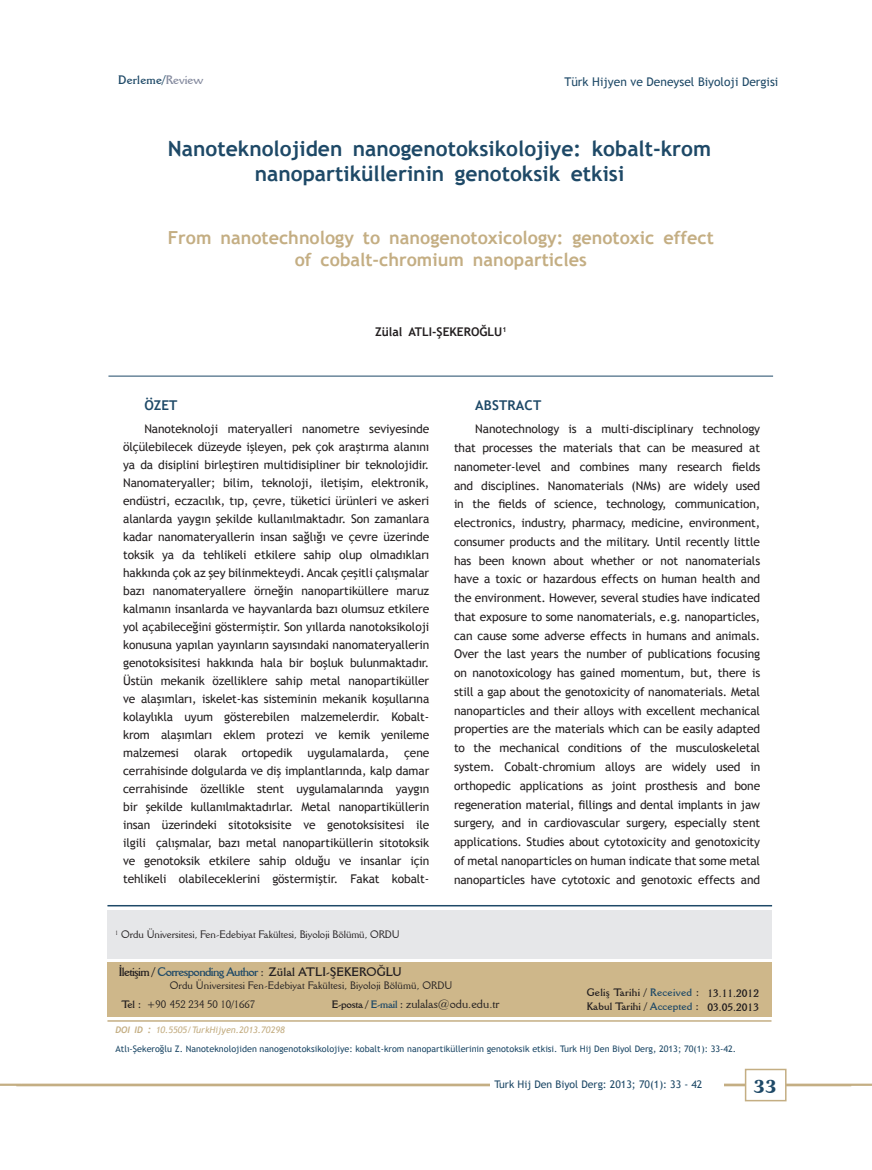
<style>
.page{position:relative;width:872px;height:1170px;background:#fff}
.page>*{position:absolute;margin:0;border:0;box-sizing:border-box;transform-origin:0 0}
.üst_başlık{font:700 21px/25.2px "Trebuchet MS";color:#1e4967;text-align:center}
.üst_başlık-2{font:700 18px "Trebuchet MS";color:#c4ae83}
.metin{font:900 18px "Arrus BT";color:#1e4967}
.metin-2{font:700 13.5px "Trebuchet MS";letter-spacing:.01em;color:#1e4967}
.metin-3{font:12px/18px "Trebuchet MS";letter-spacing:-.01em;color:#231f20;text-align:justify}
.yazarlar{font:700 12px "Della Robbia BT";letter-spacing:-.05em;color:#231f20}
.metin-4{font:12px "Trebuchet MS";color:#1e4967}
.yazarlar-2{font:12px "Della Robbia BT";color:#231f20}
.metin-5{font:700 12px "Trebuchet MS";color:#231f20}
.metin-6{font:700 12px "Della Robbia BT";letter-spacing:.02em;color:#1e4967}
.yazarlar-3{font:10.5px "Della Robbia BT";color:#231f20}
.yazarlar-4{font:700 10.5px "Della Robbia BT";letter-spacing:.01em;color:#231f20}
.metin-7{font:10.5px "Trebuchet MS";color:#1e4967}
.yazarlar-5{font:700 10.5px "Della Robbia BT";letter-spacing:.03em;color:#231f20}
.metin-8{font:9px "Trebuchet MS";color:#1e4967}
.metin-9{font:italic 9px "Trebuchet MS";color:#c4ae83}
.s1{color:#858b9f}
.s2{color:#1e4967}
.s3{font-weight:700}
.s4{font-weight:700;font-size:12px}
.s5{font-weight:700;font-size:10.5px}
.s6{font-weight:700;font-size:10.5px;color:#1e4967}
.s7{font-family:"Trebuchet";font-weight:700}
.s8{font-family:"Trebuchet";font-weight:700;font-size:10.5px}
.s9{font-size:12px}
</style>
<div class="page">
<hr style="left:21px;top:1083px;width:851px;height:2px;background:#c4ae83">
<hr style="left:0;top:1083px;width:21px;height:2px;background:#c4ae83">
<hr style="left:16px;top:1083px;width:835px;height:3px;background:#c4ae83">
<div style="left:490px;top:1077px;width:233px;height:17px;background:#fff"></div>
<div style="left:745px;top:1068px;width:41px;height:33px;background:#fff;border:2px solid #c4ae83"></div>
<div style="left:107px;top:910px;width:665px;height:49px;background:#e6e7e9"></div>
<hr style="left:107px;top:1020px;width:664px;height:1px;background:#c4ae83">
<hr style="left:107px;top:904px;width:665px;height:2px;background:#1e4967">
<div style="left:107px;top:962px;width:664px;height:54px;background:#ceb78a"></div>
<hr style="left:108px;top:376px;width:665px;height:1px;background:#1e4967">
<p class="metin-6" style="left:118px;top:73px;width:87px">Derleme/<span class="s1">Review</span></p>
<p class="metin-4" style="left:564px;top:75px;width:215px">Türk Hijyen ve Deneysel Biyoloji Dergisi</p>
<p class="üst_başlık" style="left:168px;top:135px;width:544px">Nanoteknolojiden nanogenotoksikolojiye: kobalt-krom nanopartiküllerinin genotoksik etkisi</p>
<p class="üst_başlık-2" style="left:168px;top:226px;width:547px">From nanotechnology to nanogenotoxicology: genotoxic effect</p>
<p class="üst_başlık-2" style="left:295px;top:248px;width:293px">of cobalt-chromium nanoparticles</p>
<p class="metin-5" style="left:375px;top:324px;width:133px">Zülal ATLI-ŞEKEROĞLU<sup>1</sup></p>
<p class="metin-2" style="left:144px;top:397px;width:34px">ÖZET</p>
<p class="metin-3" style="left:123px;top:419px;width:308px;text-indent:21px">Nanoteknoloji materyalleri nanometre seviyesinde ölçülebilecek düzeyde işleyen, pek çok araştırma alanını ya da disiplini birleştiren multidisipliner bir teknolojidir.<br>Nanomateryaller; bilim, teknoloji, iletişim, elektronik, endüstri, eczacılık, tıp, çevre, tüketici ürünleri ve askeri alanlarda yaygın şekilde kullanılmaktadır. Son zamanlara kadar nanomateryallerin insan sağlığı ve çevre üzerinde toksik ya da tehlikeli etkilere sahip olup olmadıkları hakkında çok az şey bilinmekteydi. Ancak çeşitli çalışmalar bazı nanomateryallere örneğin nanopartiküllere maruz kalmanın insanlarda ve hayvanlarda bazı olumsuz etkilere yol açabileceğini göstermiştir. Son yıllarda nanotoksikoloji konusuna yapılan yayınların sayısındaki nanomateryallerin genotoksisitesi hakkında hala bir boşluk bulunmaktadır.<br>Üstün mekanik özelliklere sahip metal nanopartiküller ve alaşımları, iskelet-kas sisteminin mekanik koşullarına kolaylıkla uyum gösterebilen malzemelerdir. Kobalt&shy;krom alaşımları eklem protezi ve kemik yenileme malzemesi</p>
<p class="metin-3" style="left:194px;top:743px;width:34px">olarak</p>
<p class="metin-3" style="left:242px;top:743px;width:52px">ortopedik</p>
<p class="metin-3" style="left:307px;top:743px;width:83px">uygulamalarda,</p>
<p class="metin-3" style="left:123px;top:743px;width:308px;text-indent:281px">çene cerrahisinde dolgularda ve diş implantlarında, kalp damar cerrahisinde özellikle stent uygulamalarında yaygın bir şekilde kullanılmaktadırlar. Metal nanopartiküllerin insan üzerindeki sitotoksisite ve genotoksisitesi ile ilgili çalışmalar, bazı metal nanopartiküllerin sitotoksik ve genotoksik etkilere sahip olduğu ve insanlar için tehlikeli olabileceklerini göstermiştir. Fakat kobalt-</p>
<p class="yazarlar-3" style="left:115px;top:928px;width:286px"><sup>1</sup> Ordu Üniversitesi, Fen-Edebiyat Fakültesi, Biyoloji Bölümü, ORDU</p>
<p class="metin-2" style="left:475px;top:397px;width:68px">ABSTRACT</p>
<p class="metin-3" style="left:454px;top:420px;width:308px;line-height:18.8px;text-indent:21px">Nanotechnology is a multi-disciplinary technology that processes the materials that can be measured at nanometer-level and combines many research fields and disciplines. Nanomaterials (NMs) are widely used in the fields of science, technology, communication, electronics, industry, pharmacy, medicine, environment, consumer products and the military. Until recently little has been known about whether or not nanomaterials have a toxic or hazardous effects on human health and the environment. However, several studies have indicated that exposure to some nanomaterials, e.g. nanoparticles, can cause some adverse effects in humans and animals.<br>Over the last years the number of publications focusing on nanotoxicology has gained momentum, but, there is still a gap about the genotoxicity of nanomaterials. Metal nanoparticles and their alloys with excellent mechanical properties are the materials which can be easily adapted to the mechanical conditions of the musculoskeletal system. Cobalt-chromium alloys are widely used in orthopedic applications as joint prosthesis and bone regeneration material, fillings and dental implants in jaw surgery, and in cardiovascular surgery, especially stent applications. Studies about cytotoxicity and genotoxicity of metal nanoparticles on human indicate that some metal nanoparticles have cytotoxic and genotoxic effects and</p>
<p class="yazarlar" style="left:119px;top:963px;width:284px">İletişim / <span class="s2">Corresponding Author</span> : Zülal ATLI-ŞEKEROĞLU</p>
<p class="yazarlar-3" style="left:170px;top:978px;width:284px">Ordu Üniversitesi Fen-Edebiyat Fakültesi, Biyoloji Bölümü, ORDU</p>
<p class="yazarlar-3" style="left:121px;top:997px;width:135px"><span class="s3">Tel</span> <span class="s4">:</span> +90 452 234 50 10/1667</p>
<p class="yazarlar-2" style="left:332px;top:995px;width:169px"><span class="s5">E-posta /</span> <span class="s6">E-mail</span> <span class="s3">:</span> zulalas@odu.edu.tr</p>
<p class="metin-9" style="left:116px;top:1024px;width:171px"><span class="s7">DOI ID</span> <span class="s8">:</span> 10.5505/TurkHijyen.2013.70298</p>
<p class="yazarlar-5" style="left:586px;top:985px;width:114px">Geliş Tarihi / <span class="s2">Received</span> <span class="s9">:</span></p>
<p class="yazarlar-4" style="left:586px;top:1000px;width:114px">Kabul Tarihi / <span class="s2">Accepted</span> <span class="s9">:</span></p>
<p class="yazarlar-4" style="left:707px;top:986px;width:53px">13.11.2012</p>
<p class="yazarlar-4" style="left:707px;top:1000px;width:53px">03.05.2013</p>
<p class="metin-8" style="left:116px;top:1043px;width:622px">Atlı-Şekeroğlu Z. Nanoteknolojiden nanogenotoksikolojiye: kobalt-krom nanopartiküllerinin genotoksik etkisi. Turk Hij Den Biyol Derg, 2013; 70(1): 33-42.</p>
<p class="metin-7" style="left:494px;top:1078px;width:209px">Turk Hij Den Biyol Derg: 2013; 70(1): 33 - 42</p>
<p class="metin" style="left:753px;top:1075px;width:25px">33</p>
</div>
